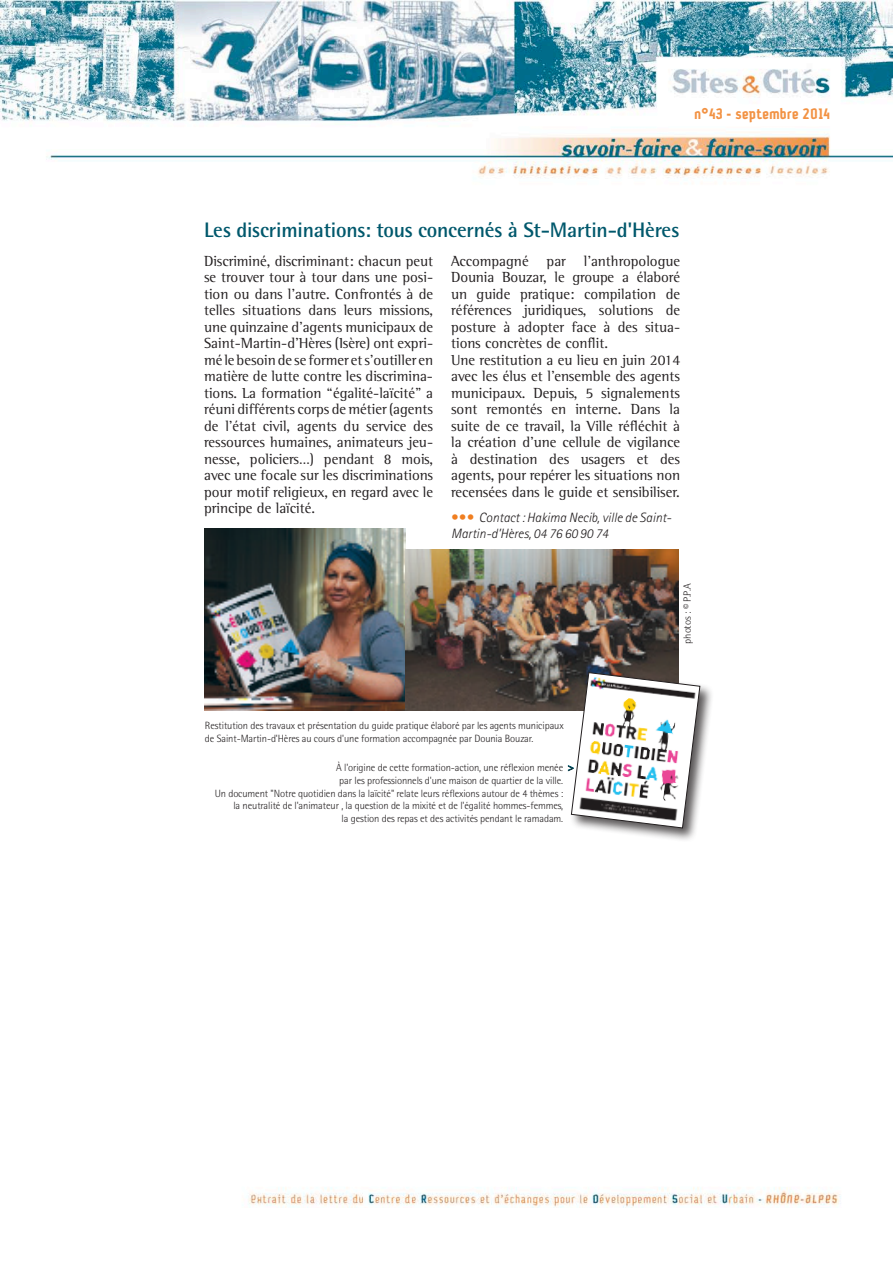
<style>
.page{position:relative;width:893px;height:1263px;background:#fff}
.page>*{position:absolute;margin:0;border:0;box-sizing:border-box;transform-origin:0 0}
.t1{font:700 21px "Rotis Semi Sans";letter-spacing:-.01em;color:#00586c}
.t2{font:15px/16.5px "Rotis Semi Serif";color:#231f20;text-align:justify}
.t3{font:700 15px "Petrol";color:#f29243}
.t4{font:italic 300 13.5px/16.2px "Rotis Sans Serif";color:#231f20}
.t5{font:300 10.5px/12.6px "Rotis Semi Sans";letter-spacing:-.01em;color:#231f20}
.s1{font-family:"Rotis Serif";font-weight:400;font-style:normal;font-size:15px;color:#f07e20}
.s2{font-family:"Rotis Sans Serif"}
</style>
<div class="page">
<img style="left:0;top:0;width:893px;height:1207px">
<img style="left:205px;top:528px;width:201px;height:182px">
<img style="left:406px;top:549px;width:273px;height:161px">
<div style="left:569px;top:670px;width:145px;height:172px;background:#231f20;opacity:.75"></div>
<svg style="left:568px;top:672px;width:132px;height:156px"></svg>
<p class="t3" style="left:695px;top:103px;width:137px">n°43 - septembre 2014</p>
<h1 class="t1" style="left:204px;top:217px;width:477px">Les discriminations: tous concernés à St-Martin-d'Hères</h1>
<p class="t2" style="left:204px;top:252px;width:231px">Discriminé, discriminant: chacun peut se trouver tour à tour dans une posi&shy;tion ou dans l’autre. Confrontés à de telles situations dans leurs missions, une quinzaine d’agents municipaux de Saint-Martin-d’Hères (Isère) ont expri&shy;mé le besoin de se former et s’outiller en matière de lutte contre les discrimina&shy;tions. La formation “égalité-laïcité" a réuni différents corps de métier (agents de l’état civil, agents du service des ressources humaines, animateurs jeu&shy;nesse, policiers…) pendant 8 mois, avec une focale sur les discriminations pour motif religieux, en regard avec le principe de laïcité.</p>
<p class="t2" style="left:451px;top:252px;width:231px;text-align:left">Accompagné par l’anthropologue Dounia Bouzar, le groupe a élaboré un guide pratique: compilation de références juridiques, solutions de posture à adopter face à des situa&shy;tions concrètes de conflit.<br>Une restitution a eu lieu en juin 2014 avec les élus et l’ensemble des agents municipaux. Depuis, 5 signalements sont remontés en interne. Dans la suite de ce travail, la Ville réfléchit à la création d’une cellule de vigilance à destination des usagers et des agents, pour repérer les situations non recensées dans le guide et sensibiliser.</p>
<p class="t4" style="left:451px;top:509px;width:222px"><span class="s1">•••</span> Contact : Hakima Necib, ville de Saint-<br>Martin-d’Hères, 04 76 60 90 74</p>
<p class="t5" style="left:205px;top:719px;width:360px">Restitution des travaux et présentation du guide pratique élaboré par les agents municipaux de Saint-Martin-d'Hères au cours d'une formation accompagnée par Dounia Bouzar.</p>
<p class="t5" style="left:336px;top:761px;width:239px">À l'origine de cette formation-action, une réflexion menée <span class="s2">&gt;</span></p>
<p class="t5" style="left:339px;top:774px;width:225px">par les professionnels d'une maison de quartier de la ville.</p>
<p class="t5" style="left:215px;top:787px;width:350px">Un document "Notre quotidien dans la laïcité" relate leurs réflexions autour de 4 thèmes :</p>
<p class="t5" style="left:233px;top:799px;width:331px">la neutralité de l'animateur , la question de la mixité et de l'égalité hommes-femmes,</p>
<p class="t5" style="left:342px;top:812px;width:223px">la gestion des repas et des activités pendant le ramadam.</p>
<p class="t5" style="left:681px;top:643px;width:61px;rotate:-90deg">photos : © P.P.A</p>
</div>
